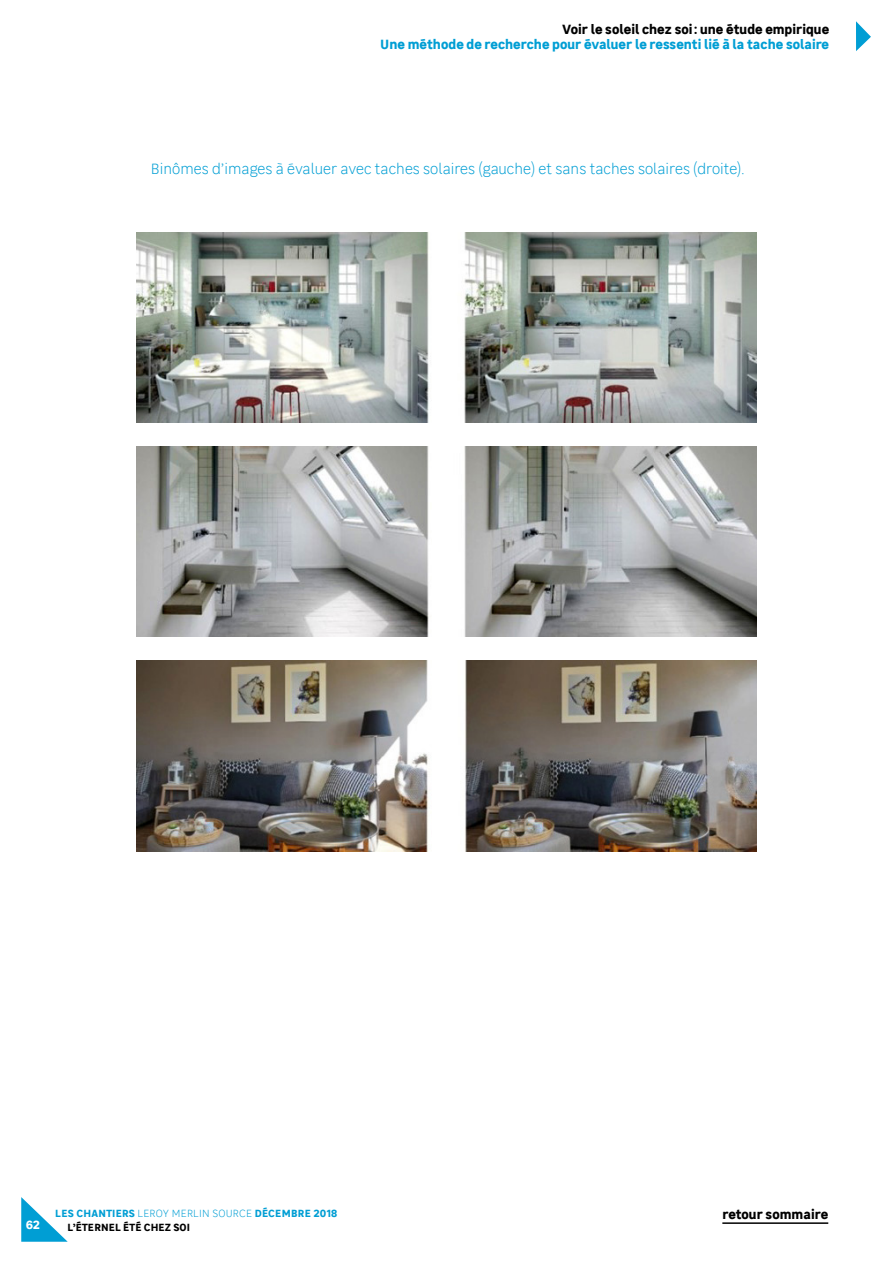
<style>
.page{position:relative;width:893px;height:1263px;background:#fff}
.page>*{position:absolute;margin:0;border:0;box-sizing:border-box;transform-origin:0 0}
.t1{font:300 15px "Leroy Merlin Sans";color:#009ed4}
.t2{font:700 13.5px "Leroy Merlin Sans";color:#009ed4}
.t3{font:700 13.5px "Leroy Merlin Sans";color:#000}
.t4{font:700 12px "Leroy Merlin Sans";color:#fff}
.t5{font:700 10.5px/13.5px "Leroy Merlin Sans";letter-spacing:.01em;color:#009ed4}
.s1{font-weight:300}
.s2{color:#000}
</style>
<div class="page">
<svg style="left:856px;top:21px;width:15px;height:30px"></svg>
<img style="left:136px;top:232px;width:620px;height:190px">
<img style="left:136px;top:446px;width:620px;height:191px">
<img style="left:137px;top:660px;width:620px;height:191px">
<svg style="left:21px;top:1197px;width:47px;height:45px"></svg>
<hr style="left:722px;top:1222px;width:106px;height:2px;background:#000">
<p class="t3" style="left:562px;top:19px;width:269px">Voir le soleil chez soi : une étude empirique</p>
<p class="t2" style="left:380px;top:34px;width:451px">Une méthode de recherche pour évaluer le ressenti lié à la tache solaire</p>
<p class="t1" style="left:151px;top:158px;width:595px">Binômes d’images à évaluer avec taches solaires (gauche) et sans taches solaires (droite).</p>
<p class="t4" style="left:26px;top:1215px;width:16px">62</p>
<p class="t5" style="left:68px;top:1206px;width:271px;text-indent:-12px">LES CHANTIERS <span class="s1">LEROY MERLIN SOURCE</span> DÉCEMBRE 2018<br><span class="s2">L’ÉTERNEL ÉTÉ CHEZ SOI</span></p>
<p class="t3" style="left:722px;top:1203px;width:107px">retour sommaire</p>
</div>
